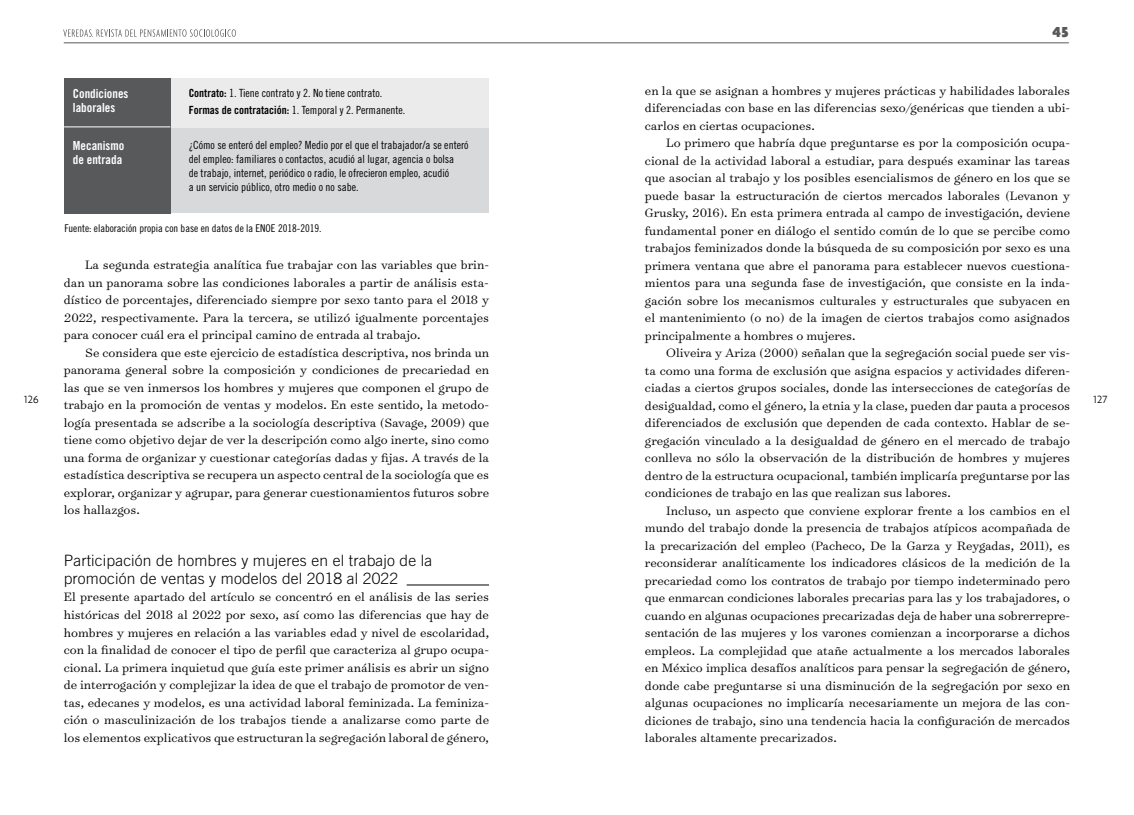
<style>
.page{position:relative;width:1134px;height:815px;background:#fff}
.page>*{position:absolute;margin:0;border:0;box-sizing:border-box;transform-origin:0 0}
.t1{font:300 15.62px/17.5px "Trade Gothic LT Std";letter-spacing:.01em;color:#000}
.t2{font:900 15.62px "Agenda";color:#58595b}
.t3{font:300 13.75px/17.5px "Surveyor Text";color:#000;text-align:justify}
.t4{font:12.5px/13.8px "Trade Gothic LT Std Bd Cn 20";color:#fff}
.t5{font:11.25px/13.8px "Trade Gothic LT Std Cn 18";color:#000}
.t6{font:300 11.25px "Agenda";letter-spacing:.02em;color:#000}
.t7{font:10.62px "Trade Gothic LT Std Cn 18";color:#000}
.s1{font-family:"Trade Gothic LT Std Bd Cn 20"}
</style>
<div class="page">
<hr style="left:64px;top:43px;width:1005px;height:1px;background:#58595b">
<svg style="left:63px;top:29px;width:173px;height:8px"></svg>
<div style="left:65px;top:120px;width:424px;height:93px;background:#d7d9da"></div>
<div style="left:64px;top:78px;width:425px;height:49px;background:#ebebec"></div>
<div style="left:64px;top:78px;width:106px;height:135px;background:#58595b"></div>
<hr style="left:64px;top:127px;width:106px;height:1px;background:#fff">
<hr style="left:407px;top:585px;width:82px;height:1px;background:#000">
<p class="t2" style="left:1052px;top:23px;width:18px">45</p>
<p class="t3" style="left:645px;top:81px;width:427px">en la que se asignan a hombres y mujeres prácticas y habilidades laborales diferenciadas con base en las diferencias sexo/genéricas que tienden a ubi&shy;carlos en ciertas ocupaciones.</p>
<p class="t3" style="left:645px;top:134px;width:427px;text-indent:21px">Lo primero que habría dque preguntarse es por la composición ocupa&shy;cional de la actividad laboral a estudiar, para después examinar las tareas que asocian al trabajo y los posibles esencialismos de género en los que se puede basar la estructuración de ciertos mercados laborales (Levanon y Grusky, 2016). En esta primera entrada al campo de investigación, deviene fundamental poner en diálogo el sentido común de lo que se percibe como trabajos feminizados donde la búsqueda de su composición por sexo es una primera ventana que abre el panorama para establecer nuevos cuestiona&shy;mientos para una segunda fase de investigación, que consiste en la inda&shy;gación sobre los mecanismos culturales y estructurales que subyacen en el mantenimiento (o no) de la imagen de ciertos trabajos como asignados principalmente a hombres o mujeres.</p>
<p class="t3" style="left:645px;top:344px;width:427px;text-indent:21px">Oliveira y Ariza (2000) señalan que la segregación social puede ser vis&shy;ta como una forma de exclusión que asigna espacios y actividades diferen&shy;ciadas a ciertos grupos sociales, donde las intersecciones de categorías de desigualdad, como el género, la etnia y la clase, pueden dar pauta a procesos diferenciados de exclusión que dependen de cada contexto. Hablar de se&shy;gregación vinculado a la desigualdad de género en el mercado de trabajo conlleva no sólo la observación de la distribución de hombres y mujeres dentro de la estructura ocupacional, también implicaría preguntarse por las condiciones de trabajo en las que realizan sus labores.</p>
<p class="t3" style="left:645px;top:501px;width:427px;text-indent:21px">Incluso, un aspecto que conviene explorar frente a los cambios en el mundo del trabajo donde la presencia de trabajos atípicos acompañada de la precarización del empleo (Pacheco, De la Garza y Reygadas, 2011), es reconsiderar analíticamente los indicadores clásicos de la medición de la precariedad como los contratos de trabajo por tiempo indeterminado pero que enmarcan condiciones laborales precarias para las y los trabajadores, o cuando en algunas ocupaciones precarizadas deja de haber una sobrerrepre&shy;sentación de las mujeres y los varones comienzan a incorporarse a dichos empleos. La complejidad que atañe actualmente a los mercados laborales en México implica desafíos analíticos para pensar la segregación de género, donde cabe preguntarse si una disminución de la segregación por sexo en algunas ocupaciones no implicaría necesariamente un mejora de las con&shy;diciones de trabajo, sino una tendencia hacia la configuración de mercados laborales altamente precarizados.</p>
<p class="t4" style="left:73px;top:87px;width:57px">Condiciones laborales</p>
<p class="t4" style="left:73px;top:139px;width:53px">Mecanismo de entrada</p>
<p class="t5" style="left:189px;top:84px;width:218px;line-height:17.2px"><span class="s1">Contrato:</span> 1. Tiene contrato y 2. No tiene contrato.<br><span class="s1">Formas de contratación:</span> 1. Temporal y 2. Permanente.</p>
<p class="t5" style="left:189px;top:138px;width:281px">¿Cómo se enteró del empleo? Medio por el que el trabajador/a se enteró del empleo: familiares o contactos, acudió al lugar, agencia o bolsa<br>de trabajo, internet, periódico o radio, le ofrecieron empleo, acudió<br>a un servicio público, otro medio o no sabe.</p>
<p class="t7" style="left:64px;top:222px;width:259px">Fuente: elaboración propia con base en datos de la ENOE 2018-2019.</p>
<p class="t3" style="left:64px;top:256px;width:427px;text-indent:21px">La segunda estrategia analítica fue trabajar con las variables que brin&shy;dan un panorama sobre las condiciones laborales a partir de análisis esta&shy;dístico de porcentajes, diferenciado siempre por sexo tanto para el 2018 y 2022, respectivamente. Para la tercera, se utilizó igualmente porcentajes para conocer cuál era el principal camino de entrada al trabajo.</p>
<p class="t3" style="left:64px;top:343px;width:427px;text-indent:21px">Se considera que este ejercicio de estadística descriptiva, nos brinda un panorama general sobre la composición y condiciones de precariedad en las que se ven inmersos los hombres y mujeres que componen el grupo de trabajo en la promoción de ventas y modelos. En este sentido, la metodo&shy;logía presentada se adscribe a la sociología descriptiva (Savage, 2009) que tiene como objetivo dejar de ver la descripción como algo inerte, sino como una forma de organizar y cuestionar categorías dadas y fijas. A través de la estadística descriptiva se recupera un aspecto central de la sociología que es explorar, organizar y agrupar, para generar cuestionamientos futuros sobre los hallazgos.</p>
<p class="t1" style="left:64px;top:552px;width:370px">Participación de hombres y mujeres en el trabajo de la promoción de ventas y modelos del 2018 al 2022</p>
<p class="t3" style="left:64px;top:588px;width:427px">El presente apartado del artículo se concentró en el análisis de las series históricas del 2018 al 2022 por sexo, así como las diferencias que hay de hombres y mujeres en relación a las variables edad y nivel de escolaridad, con la finalidad de conocer el tipo de perfil que caracteriza al grupo ocupa&shy;cional. La primera inquietud que guía este primer análisis es abrir un signo de interrogación y complejizar la idea de que el trabajo de promotor de ven&shy;tas, edecanes y modelos, es una actividad laboral feminizada. La feminiza&shy;ción o masculinización de los trabajos tiende a analizarse como parte de los elementos explicativos que estructuran la segregación laboral de género,</p>
<p class="t6" style="left:24px;top:392px;width:16px">126</p>
<p class="t6" style="left:1093px;top:392px;width:15px">127</p>
</div>
